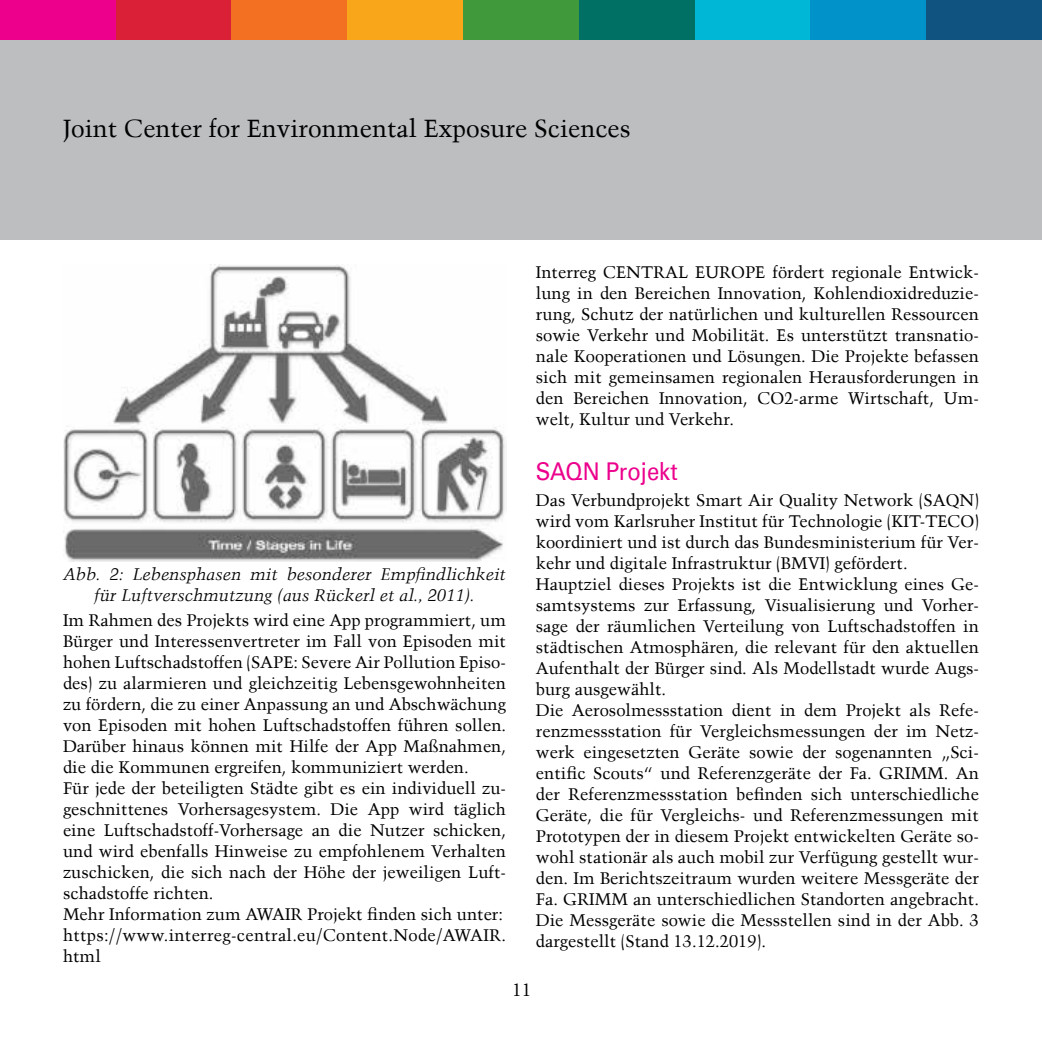
<style>
.page{position:relative;width:1042px;height:1042px;background:#fff}
.page>*{position:absolute;margin:0;border:0;box-sizing:border-box;transform-origin:0 0}
.t1{font:24.5px "Trump Mediaeval LT";color:#000}
.t2{font:24.5px "Univers Com 55 Roman";color:#ec008c;scale:.9 1}
.t3{font:17.5px "Trump Mediaeval LT";color:#000}
.t4{font:16.62px/21px "Trump Mediaeval LT";color:#000}
.t5{font:italic 16.62px/21px "Trump Mediaeval LT";color:#000;text-align:center}
</style>
<div class="page">
<div style="left:0;top:0;width:1042px;height:240px;background:#bcbec0"></div>
<div style="left:0;top:0;width:116px;height:40px;background:#ec008c"></div>
<div style="left:116px;top:0;width:115px;height:40px;background:#da2037"></div>
<div style="left:231px;top:0;width:116px;height:40px;background:#f36f21"></div>
<div style="left:347px;top:0;width:116px;height:40px;background:#faa61a"></div>
<div style="left:463px;top:0;width:116px;height:40px;background:#409a3c"></div>
<div style="left:579px;top:0;width:115px;height:40px;background:#007064"></div>
<div style="left:694px;top:0;width:116px;height:40px;background:#00b8d6"></div>
<div style="left:810px;top:0;width:116px;height:40px;background:#0092c8"></div>
<div style="left:926px;top:0;width:116px;height:40px;background:#105380"></div>
<img style="left:63px;top:265px;width:442px;height:296px">
<h1 class="t1" style="left:63px;top:113px;width:569px">Joint Center for Environmental Exposure Sciences</h1>
<p class="t5" style="left:63px;top:563px;width:444px">Abb. 2: Lebensphasen mit besonderer Empfindlichkeit für Luftverschmutzung (aus Rückerl et al., 2011).</p>
<p class="t4" style="left:63px;top:609px;width:445px">Im Rahmen des Projekts wird eine App programmiert, um Bürger und Interessenvertreter im Fall von Episoden mit hohen Luftschadstoffen (SAPE: Severe Air Pollution Episo&shy;des) zu alarmieren und gleichzeitig Lebensgewohnheiten zu fördern, die zu einer Anpassung an und Abschwächung von Episoden mit hohen Luftschadstoffen führen sollen.<br>Darüber hinaus können mit Hilfe der App Maßnahmen, die die Kommunen ergreifen, kommuniziert werden.<br>Für jede der beteiligten Städte gibt es ein individuell zu&shy;geschnittenes Vorhersagesystem. Die App wird täglich eine Luftschadstoff-Vorhersage an die Nutzer schicken, und wird ebenfalls Hinweise zu empfohlenem Verhalten zuschicken, die sich nach der Höhe der jeweiligen Luft&shy;schadstoffe richten.<br>Mehr Information zum AWAIR Projekt finden sich unter: https://www.interreg-central.eu/Content.Node/AWAIR. html</p>
<p class="t4" style="left:536px;top:261px;width:445px;text-align:justify">Interreg CENTRAL EUROPE fördert regionale Entwick&shy;lung in den Bereichen Innovation, Kohlendioxidreduzie&shy;rung, Schutz der natürlichen und kulturellen Ressourcen sowie Verkehr und Mobilität. Es unterstützt transnatio&shy;nale Kooperationen und Lösungen. Die Projekte befassen sich mit gemeinsamen regionalen Herausforderungen in den Bereichen Innovation, CO2-arme Wirtschaft, Um&shy;welt, Kultur und Verkehr.</p>
<h1 class="t2" style="left:536px;top:457px;width:159px">SAQN Projekt</h1>
<p class="t4" style="left:536px;top:490px;width:445px">Das Verbundprojekt Smart Air Quality Network (SAQN) wird vom Karlsruher Institut für Technologie (KIT-TECO) koordiniert und ist durch das Bundesministerium für Ver&shy;kehr und digitale Infrastruktur (BMVI) gefördert.<br>Hauptziel dieses Projekts ist die Entwicklung eines Ge&shy;samtsystems zur Erfassung, Visualisierung und Vorher&shy;sage der räumlichen Verteilung von Luftschadstoffen in städtischen Atmosphären, die relevant für den aktuellen Aufenthalt der Bürger sind. Als Modellstadt wurde Augs&shy;burg ausgewählt.<br>Die Aerosolmessstation dient in dem Projekt als Refe&shy;renzmessstation für Vergleichsmessungen der im Netz&shy;werk eingesetzten Geräte sowie der sogenannten „Sci&shy;entific Scouts“ und Referenzgeräte der Fa. GRIMM. An der Referenzmessstation befinden sich unterschiedliche Geräte, die für Vergleichs- und Referenzmessungen mit Prototypen der in diesem Projekt entwickelten Geräte so&shy;wohl stationär als auch mobil zur Verfügung gestellt wur&shy;den. Im Berichtszeitraum wurden weitere Messgeräte der Fa. GRIMM an unterschiedlichen Standorten angebracht.<br>Die Messgeräte sowie die Messstellen sind in der Abb. 3 dargestellt (Stand 13.12.2019).</p>
<p class="t3" style="left:512px;top:979px;width:21px">11</p>
</div>
